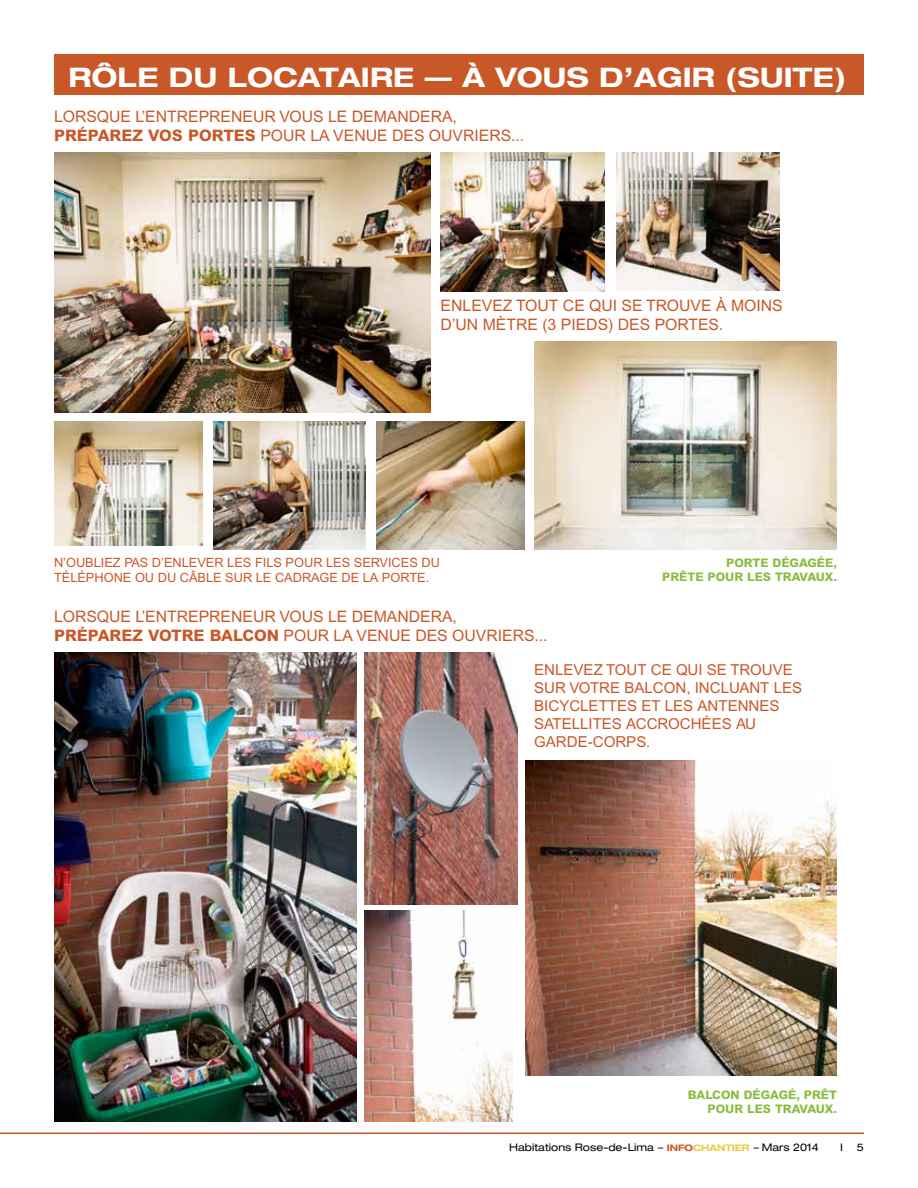
<style>
.page{position:relative;width:918px;height:1188px;background:#fff}
.page>*{position:absolute;margin:0;border:0;box-sizing:border-box;transform-origin:0 0}
.t1{font:700 expanded 27px "Helvetica Neue";letter-spacing:.01em;color:#fff}
.t2{font:15.75px/18.9px "Arial";color:#c95828}
.t3{font:800 15.75px "Arial";color:#c95828}
.t4{font:15px/18.1px "Arial";color:#c95828}
.t5{font:12.75px/15.3px "Arial";color:#c95828}
.t6{font:800 11.85px/14.1px "Arial";color:#89bc40;text-align:right}
.t7{font:expanded 10.5px "Helvetica Neue";color:#000}
.s1{font-weight:800}
.s2{font-style:italic}
.s3{font-weight:700;font-size:9px;color:#c95828}
.s4{font-weight:700;font-size:9px;color:#f0c741}
</style>
<div class="page">
<hr style="left:0;top:1132px;width:864px;height:2px;background:#c95828">
<img style="left:54px;top:153px;width:376px;height:260px">
<img style="left:54px;top:653px;width:303px;height:468px">
<img style="left:525px;top:760px;width:312px;height:316px">
<img style="left:441px;top:153px;width:164px;height:138px">
<img style="left:617px;top:153px;width:163px;height:138px">
<img style="left:534px;top:341px;width:303px;height:209px">
<img style="left:213px;top:421px;width:153px;height:129px">
<img style="left:54px;top:421px;width:148px;height:124px">
<img style="left:377px;top:421px;width:148px;height:129px">
<img style="left:364px;top:653px;width:153px;height:251px">
<img style="left:364px;top:910px;width:149px;height:211px">
<div style="left:54px;top:54px;width:810px;height:41px;background:#c95828"></div>
<h1 class="t1" style="left:69px;top:61px;width:452px">RÔLE DU LOCATAIRE — À VOUS</h1>
<h1 class="t1" style="left:599px;top:61px;width:248px">D’AGIR (SUITE)</h1>
<p class="t2" style="left:54px;top:107px;width:405px">LORSQUE L’ENTREPRENEUR VOUS LE DEMANDERA,</p>
<p class="t3" style="left:54px;top:126px;width:147px">PRÉPAREZ VOS PORTES</p>
<p class="t2" style="left:260px;top:126px;width:265px">POUR LA VENUE DES OUVRIERS...</p>
<p class="t2" style="left:441px;top:296px;width:344px;text-indent:122px">CE QUI SE TROUVE À MOINS<br>D’UN MÈTRE (3 PIEDS) DES PORTES.</p>
<p class="t2" style="left:441px;top:296px;width:87px">ENLEVEZ TOUT</p>
<p class="t5" style="left:54px;top:555px;width:387px">N’OUBLIEZ PAS D’ENLEVER LES FILS POUR LES SERVICES DU<br>TÉLÉPHONE OU DU CÂBLE SUR LE CADRAGE DE LA PORTE.</p>
<p class="t6" style="left:662px;top:555px;width:176px">PORTE DÉGAGÉE,<br>PRÊTE POUR LES TRAVAUX.</p>
<p class="t2" style="left:54px;top:607px;width:495px">LORSQUE L’ENTREPRENEUR VOUS LE DEMANDERA,<br><span class="s1">PRÉPAREZ VOTRE BALCON</span> POUR LA VENUE DES OUVRIERS...</p>
<p class="t4" style="left:534px;top:661px;width:269px;text-indent:117px">CE QUI SE TROUVE<br>SUR VOTRE BALCON, INCLUANT LES<br>BICYCLETTES ET LES ANTENNES<br>SATELLITES ACCROCHÉES AU<br>GARDE-CORPS.</p>
<p class="t4" style="left:534px;top:661px;width:84px">ENLEVEZ TOUT</p>
<p class="t6" style="left:688px;top:1087px;width:151px">BALCON DÉGAGÉ, PRÊT<br>POUR LES TRAVAUX.</p>
<p class="t7" style="left:509px;top:1141px;width:208px">Habitations Rose-de-Lima <span class="s2">–</span> <span class="s3">IN FO</span><span class="s4">CHANTI</span></p>
<p class="t7" style="left:735px;top:1141px;width:86px"><span class="s4">ER</span> <span class="s2">–</span> Mars 2014</p>
<p class="t7" style="left:840px;top:1141px;width:4px">I</p>
<p class="t7" style="left:857px;top:1141px;width:9px">5</p>
</div>
